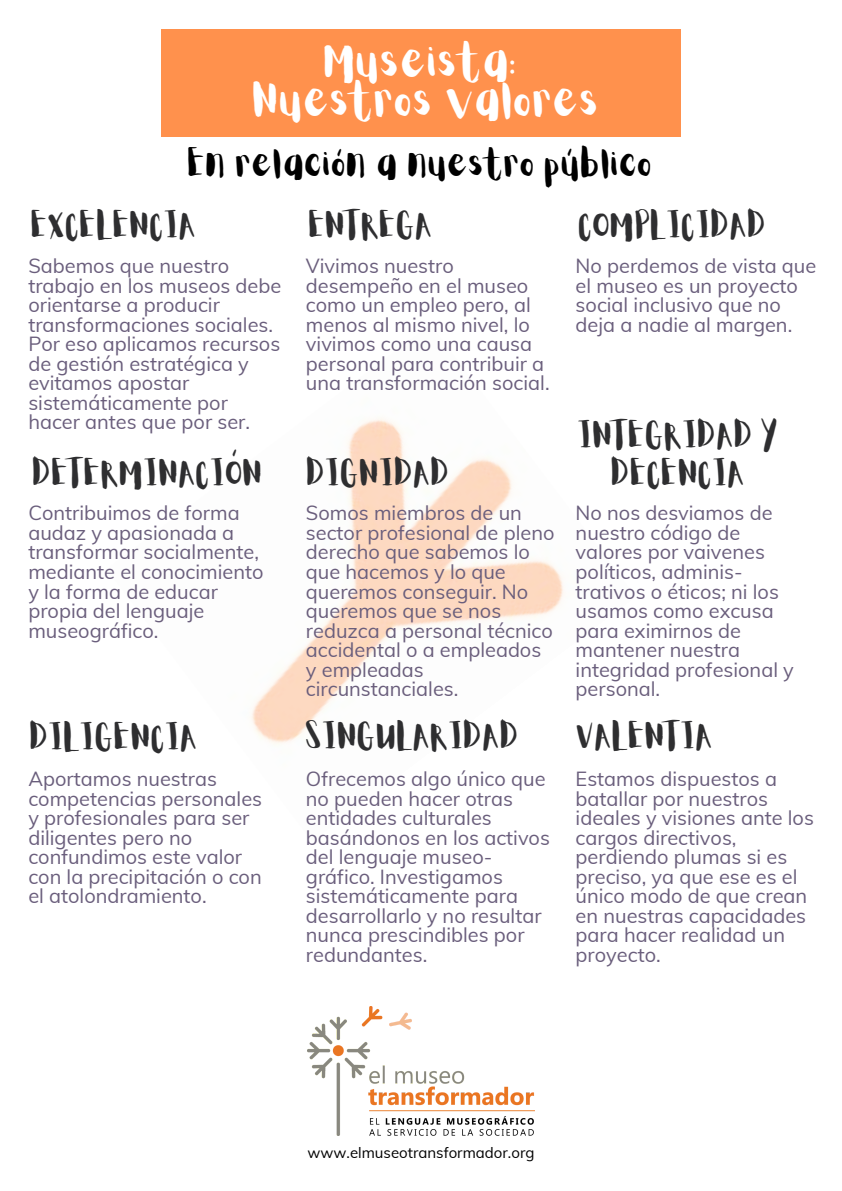
<style>
.page{position:relative;width:842px;height:1191px;background:#fff}
.page>*{position:absolute;margin:0;border:0;box-sizing:border-box;transform-origin:0 0}
.t1{font:40px/38.2px "Aloja Extended";color:#fff;text-align:center}
.t2{font:32px "Aloja Extended";color:#000}
.t3{font:30px/38.2px "Aloja Extended";color:#2e2e30;text-align:center}
.t4{font:20px/19.5px "Muli";color:#6a5e7c}
.t5{font:15px "Muli";color:#000}
</style>
<div class="page">
<div style="left:161px;top:29px;width:519px;height:108px;background:#ff914d"></div>
<img style="left:307px;top:1006px;width:228px;height:129px">
<img style="left:251px;top:418px;width:313px;height:327px">
<h1 class="t1" style="left:254px;top:46px;width:349px">Museista:<br>Nuestros valores</h1>
<h3 class="t2" style="left:189px;top:149px;width:466px">En relación a nuestro público</h3>
<h2 class="t3" style="left:32px;top:208px;width:167px">EXCELENCIA</h2>
<p class="t3" style="left:309px;top:208px;width:125px">ENTREGA</p>
<p class="t3" style="left:579px;top:208px;width:189px">COMPLICIDAD</p>
<p class="t4" style="left:28px;top:256px;width:254px">Sabemos que nuestro trabajo en los museos debe orientarse a producir transformaciones sociales.<br>Por eso aplicamos recursos de gestión estratégica y evitamos apostar sistemáticamente por hacer antes que por ser.</p>
<p class="t4" style="left:306px;top:256px;width:245px">Vivimos nuestro desempeño en el museo como un empleo pero, al menos al mismo nivel, lo vivimos como una causa personal para contribuir a una transformación social.</p>
<h2 class="t4" style="left:576px;top:256px;width:242px">No perdemos de vista que el museo es un proyecto social inclusivo que no deja a nadie al margen.</h2>
<p class="t3" style="left:578px;top:418px;width:202px">INTEGRIDAD Y<br>DECENCIA</p>
<p class="t3" style="left:33px;top:456px;width:232px">DETERMINACIÓN</p>
<h2 class="t3" style="left:307px;top:456px;width:145px">DIGNIDAD</h2>
<p class="t4" style="left:28px;top:503px;width:237px">Contribuimos de forma audaz y apasionada a transformar socialmente, mediante el conocimiento y la forma de educar propia del lenguaje museográfico.</p>
<h2 class="t4" style="left:306px;top:503px;width:250px">Somos miembros de un sector profesional de pleno derecho que sabemos lo que hacemos y lo que queremos conseguir. No queremos que se nos reduzca a personal técnico accidental o a empleados y empleadas circunstanciales.</h2>
<p class="t4" style="left:576px;top:503px;width:220px">No nos desviamos de nuestro código de valores por vaivenes políticos, adminis&shy;trativos o éticos; ni los usamos como excusa para eximirnos de mantener nuestra integridad profesional y personal.</p>
<h2 class="t3" style="left:31px;top:720px;width:169px">DILIGENCIA</h2>
<h2 class="t3" style="left:306px;top:719px;width:215px">SINGULARIDAD</h2>
<h2 class="t3" style="left:577px;top:719px;width:138px">VALENTIA</h2>
<p class="t4" style="left:306px;top:768px;width:246px">Ofrecemos algo único que no pueden hacer otras entidades culturales basándonos en los activos del lenguaje museo&shy;gráfico. Investigamos sistemáticamente para desarrollarlo y no resultar nunca prescindibles por redundantes.</p>
<p class="t4" style="left:28px;top:768px;width:235px">Aportamos nuestras competencias personales y profesionales para ser diligentes pero no confundimos este valor con la precipitación o con el atolondramiento.</p>
<p class="t4" style="left:576px;top:768px;width:240px">Estamos dispuestos a batallar por nuestros ideales y visiones ante los cargos directivos, perdiendo plumas si es preciso, ya que ese es el único modo de que crean en nuestras capacidades para hacer realidad un proyecto.</p>
<h2 class="t5" style="left:307px;top:1142px;width:229px">www.elmuseotransformador.org</h2>
</div>
